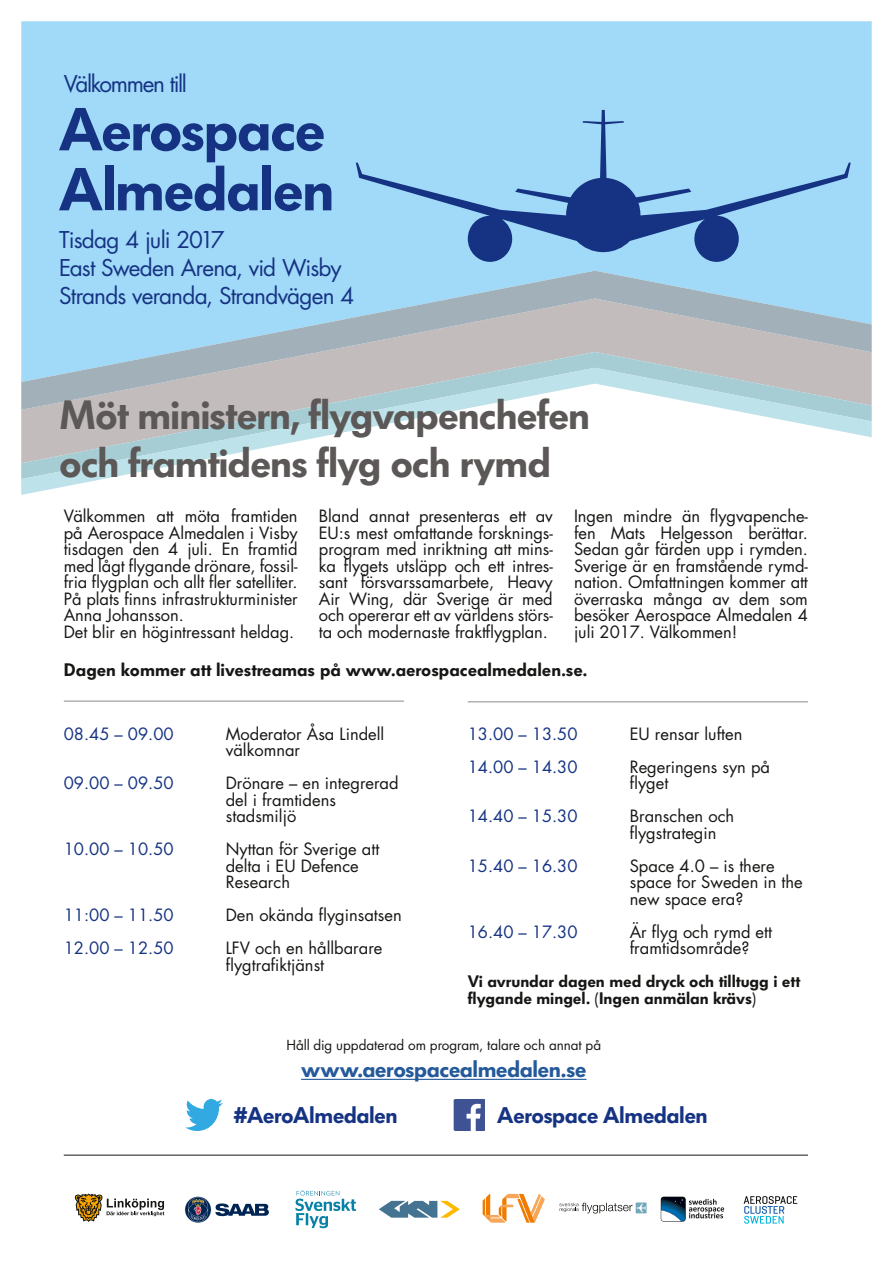
<style>
.page{position:relative;width:893px;height:1263px;background:#fff}
.page>*{position:absolute;margin:0;border:0;box-sizing:border-box;transform-origin:0 0}
.t1{font:600 60px/60px "Futura BQ";letter-spacing:-.03em;color:#163383}
.t2{font:600 40.5px/48px "Futura BQ";letter-spacing:-.025em;color:#5b5857}
.t3{font:22.5px/27.8px "Futura Std";letter-spacing:-.04em;color:#163383}
.t4{font:600 22.5px "Futura BQ";letter-spacing:-.02em;color:#163383}
.t5{font:600 22.5px "Futura BQ";letter-spacing:-.02em;color:#24599a}
.t6{font:22.5px "Futura Std";letter-spacing:-.06em;color:#163383}
.t7{font:600 18px "Futura BQ";color:#161614}
.t8{font:16.5px/16.5px "Futura Std";letter-spacing:-.005em;color:#161614}
.t9{font:16.5px "Futura Std";color:#163383}
.t10{font:600 16.5px/16.5px "Futura BQ";color:#161614}
.t11{font:13.5px "Futura Std";letter-spacing:-.005em;color:#161614}
</style>
<div class="page">
<div style="left:21px;top:21px;width:851px;height:250px;background:#a0daf8"></div>
<svg style="left:21px;top:271px;width:851px;height:81px;background:#a8c9db"></svg>
<svg style="left:21px;top:352px;width:851px;height:16px;background:#b5bfc6"></svg>
<svg style="left:21px;top:368px;width:851px;height:127px"></svg>
<svg style="left:185px;top:1196px;width:26px;height:27px"></svg>
<svg style="left:185px;top:1197px;width:26px;height:25px"></svg>
<svg style="left:188px;top:1197px;width:20px;height:25px"></svg>
<svg style="left:215px;top:1203px;width:54px;height:13px"></svg>
<svg style="left:75px;top:1193px;width:89px;height:29px"></svg>
<svg style="left:379px;top:1201px;width:81px;height:17px"></svg>
<svg style="left:559px;top:1202px;width:87px;height:11px"></svg>
<svg style="left:661px;top:1196px;width:25px;height:25px"></svg>
<svg style="left:661px;top:1197px;width:63px;height:24px"></svg>
<svg style="left:295px;top:1190px;width:61px;height:38px"></svg>
<svg style="left:483px;top:1194px;width:62px;height:29px"></svg>
<svg style="left:744px;top:1196px;width:53px;height:28px"></svg>
<hr style="left:301px;top:1079px;width:285px;height:1px;background:#24599a">
<svg style="left:185px;top:1099px;width:38px;height:32px"></svg>
<svg style="left:356px;top:110px;width:495px;height:152px;background:#89bee4"></svg>
<hr style="left:64px;top:1155px;width:744px;height:1px;background:#161614">
<hr style="left:64px;top:701px;width:340px;height:1px;background:#161614">
<hr style="left:468px;top:701px;width:340px;height:1px;background:#161614">
<svg style="left:454px;top:1099px;width:31px;height:32px"></svg>
<h3 class="t6" style="left:64px;top:70px;width:125px">Välkommen till</h3>
<h1 class="t1" style="left:59px;top:100px;width:277px">Aerospace<br>Almedalen</h1>
<h3 class="t3" style="left:59px;top:226px;width:297px">Tisdag 4 juli 2017<br>East Sweden Arena, vid Wisby<br>Strands veranda, Strandvägen 4</h3>
<h2 class="t2" style="left:59px;top:391px;width:532px">Möt ministern, flygvapenchefen och framtidens flyg och rymd</h2>
<p class="t8" style="left:64px;top:508px;width:235px">Välkommen att möta framtiden på Aerospace Almedalen i Visby tisdagen den 4 juli. En framtid med lågt flygande drönare, fossil&shy;fria flygplan och allt fler satelliter.<br>På plats finns infrastrukturminister<br>Anna Johansson.<br>Det blir en högintressant heldag.</p>
<p class="t8" style="left:319px;top:508px;width:235px;text-align:justify">Bland annat presenteras ett av EU:s mest omfattande forsknings&shy;program med inriktning att mins&shy;ka flygets utsläpp och ett intres&shy;sant försvarssamarbete, Heavy Air Wing, där Sverige är med och opererar ett av världens störs&shy;ta och modernaste fraktflygplan.</p>
<p class="t8" style="left:574px;top:508px;width:235px;text-align:justify">Ingen mindre än flygvapenche&shy;fen Mats Helgesson berättar.<br>Sedan går färden upp i rymden.<br>Sverige är en framstående rymd&shy;nation. Omfattningen kommer att överraska många av dem som besöker Aerospace Almedalen 4 juli 2017. Välkommen!</p>
<p class="t7" style="left:64px;top:660px;width:525px">Dagen kommer att livestreamas på www.aerospacealmedalen.se.</p>
<p class="t9" style="left:64px;top:723px;width:111px">08.45 – 09.00</p>
<p class="t8" style="left:226px;top:725px;width:160px">Moderator Åsa Lindell välkomnar</p>
<p class="t9" style="left:64px;top:772px;width:111px">09.00 – 09.50</p>
<p class="t8" style="left:226px;top:775px;width:174px">Drönare – en integrerad del i framtidens stadsmiljö</p>
<p class="t9" style="left:64px;top:838px;width:111px">10.00 – 10.50</p>
<p class="t8" style="left:226px;top:841px;width:155px">Nyttan för Sverige att delta i EU Defence<br>Research</p>
<p class="t9" style="left:64px;top:904px;width:111px">11:00 – 11.50</p>
<p class="t8" style="left:226px;top:907px;width:177px">Den okända flyginsatsen</p>
<p class="t9" style="left:64px;top:937px;width:111px">12.00 – 12.50</p>
<p class="t8" style="left:226px;top:940px;width:158px">LFV och en hållbarare flygtrafiktjänst</p>
<p class="t9" style="left:468px;top:723px;width:111px">13.00 – 13.50</p>
<p class="t8" style="left:630px;top:725px;width:114px">EU rensar luften</p>
<p class="t9" style="left:468px;top:756px;width:111px">14.00 – 14.30</p>
<p class="t8" style="left:630px;top:758px;width:142px">Regeringens syn på flyget</p>
<p class="t9" style="left:468px;top:805px;width:111px">14.40 – 15.30</p>
<p class="t8" style="left:630px;top:808px;width:106px">Branschen och flygstrategin</p>
<p class="t9" style="left:468px;top:855px;width:111px">15.40 – 16.30</p>
<p class="t8" style="left:630px;top:857px;width:175px">Space 4.0 – is there space for Sweden in the new space era?</p>
<p class="t9" style="left:468px;top:921px;width:111px">16.40 – 17.30</p>
<p class="t8" style="left:630px;top:923px;width:144px">Är flyg och rymd ett framtidsområde?</p>
<p class="t10" style="left:468px;top:973px;width:334px">Vi avrundar dagen med dryck och tilltugg i ett flygande mingel. (Ingen anmälan krävs)</p>
<p class="t11" style="left:286px;top:1036px;width:316px">Håll dig uppdaterad om program, talare och annat på</p>
<h3 class="t5" style="left:301px;top:1056px;width:287px">www.aerospacealmedalen.se</h3>
<h3 class="t4" style="left:233px;top:1102px;width:166px">#AeroAlmedalen</h3>
<h3 class="t4" style="left:497px;top:1102px;width:212px">Aerospace Almedalen</h3>
</div>
